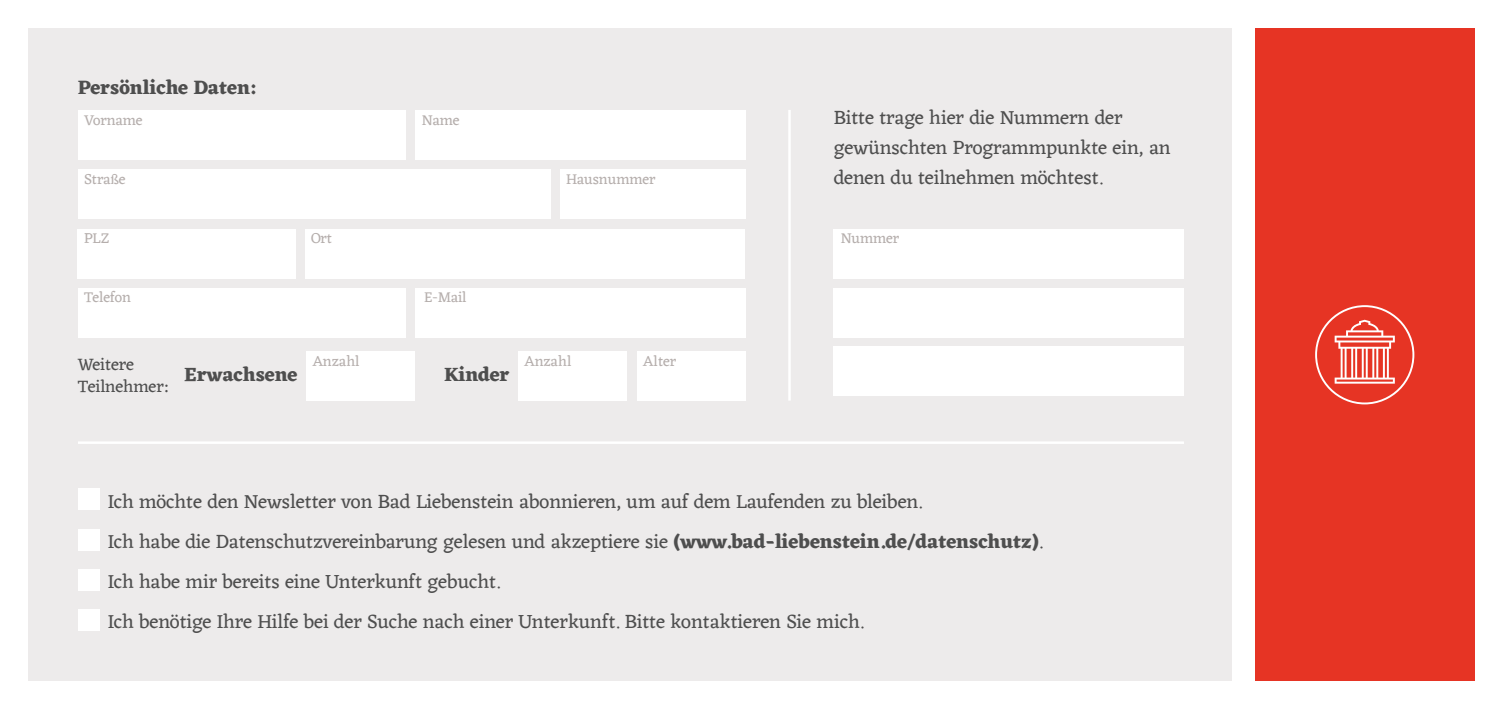
<style>
.page{position:relative;width:1503px;height:709px;background:#fff}
.page>*{position:absolute;margin:0;border:0;box-sizing:border-box;transform-origin:0 0}
.t1{font:20px/40px "Eczar";color:#4e4e4e}
.t2{font:700 20px "Eczar";letter-spacing:-.005em;color:#4e4e4e}
.t3{font:17.5px/22.5px "Eczar";letter-spacing:-.01em;color:#4e4e4e}
.t4{font:15px "Eczar";letter-spacing:-.01em;color:#b5aeac}
.s1{font-weight:700}
</style>
<div class="page">
<div style="left:1254px;top:28px;width:220px;height:652px;background:#e63424"></div>
<div style="left:28px;top:28px;width:1204px;height:652px;background:#edebeb"></div>
<div style="left:78px;top:110px;width:327px;height:49px;background:#fff"></div>
<div style="left:78px;top:169px;width:472px;height:50px;background:#fff"></div>
<div style="left:78px;top:229px;width:218px;height:49px;background:#fff"></div>
<div style="left:78px;top:288px;width:327px;height:50px;background:#fff"></div>
<div style="left:415px;top:288px;width:330px;height:50px;background:#fff"></div>
<div style="left:78px;top:488px;width:21px;height:22px;background:#fff"></div>
<div style="left:78px;top:529px;width:21px;height:21px;background:#fff"></div>
<div style="left:78px;top:609px;width:21px;height:22px;background:#fff"></div>
<div style="left:78px;top:569px;width:21px;height:21px;background:#fff"></div>
<div style="left:415px;top:110px;width:330px;height:49px;background:#fff"></div>
<div style="left:560px;top:169px;width:185px;height:50px;background:#fff"></div>
<div style="left:305px;top:229px;width:440px;height:49px;background:#fff"></div>
<div style="left:833px;top:229px;width:350px;height:49px;background:#fff"></div>
<div style="left:833px;top:288px;width:350px;height:50px;background:#fff"></div>
<div style="left:833px;top:346px;width:350px;height:49px;background:#fff"></div>
<div style="left:306px;top:351px;width:108px;height:49px;background:#fff"></div>
<div style="left:637px;top:351px;width:108px;height:49px;background:#fff"></div>
<div style="left:518px;top:351px;width:108px;height:49px;background:#fff"></div>
<hr style="left:788px;top:110px;width:2px;height:290px;background:#fff">
<hr style="left:78px;top:441px;width:1105px;height:3px;background:#fff">
<svg style="left:1315px;top:305px;width:99px;height:99px"></svg>
<p class="t2" style="left:78px;top:75px;width:181px">Persönliche Daten:</p>
<p class="t4" style="left:84px;top:110px;width:60px">Vorname</p>
<p class="t4" style="left:84px;top:169px;width:43px">Straße</p>
<p class="t4" style="left:422px;top:110px;width:39px">Name</p>
<p class="t4" style="left:566px;top:169px;width:91px">Hausnummer</p>
<p class="t1" style="left:833px;top:104px;width:338px;line-height:30px">Bitte trage hier die Nummern der gewünschten Programmpunkte ein, an denen du teilnehmen möchtest.</p>
<p class="t4" style="left:84px;top:228px;width:27px">PLZ</p>
<p class="t4" style="left:311px;top:228px;width:23px">Ort</p>
<p class="t4" style="left:840px;top:228px;width:60px">Nummer</p>
<p class="t4" style="left:84px;top:287px;width:48px">Telefon</p>
<p class="t4" style="left:424px;top:287px;width:44px">E-Mail</p>
<p class="t4" style="left:313px;top:350px;width:48px">Anzahl</p>
<p class="t4" style="left:524px;top:350px;width:48px">Anzahl</p>
<p class="t4" style="left:643px;top:350px;width:35px">Alter</p>
<p class="t3" style="left:78px;top:354px;width:93px">Weitere<br>Teilnehmer:</p>
<p class="t2" style="left:184px;top:362px;width:115px">Erwachsene</p>
<p class="t2" style="left:444px;top:363px;width:67px">Kinder</p>
<p class="t1" style="left:108px;top:482px;width:936px">Ich möchte den Newsletter von Bad Liebenstein abonnieren, um auf dem Laufenden zu bleiben.<br>Ich habe die Datenschutzvereinbarung gelesen und akzeptiere sie <span class="s1">(www.bad-liebenstein.de/datenschutz)</span>.<br>Ich habe mir bereits eine Unterkunft gebucht.<br>Ich benötige Ihre Hilfe bei der Suche nach einer Unterkunft. Bitte kontaktieren Sie mich.</p>
</div>
